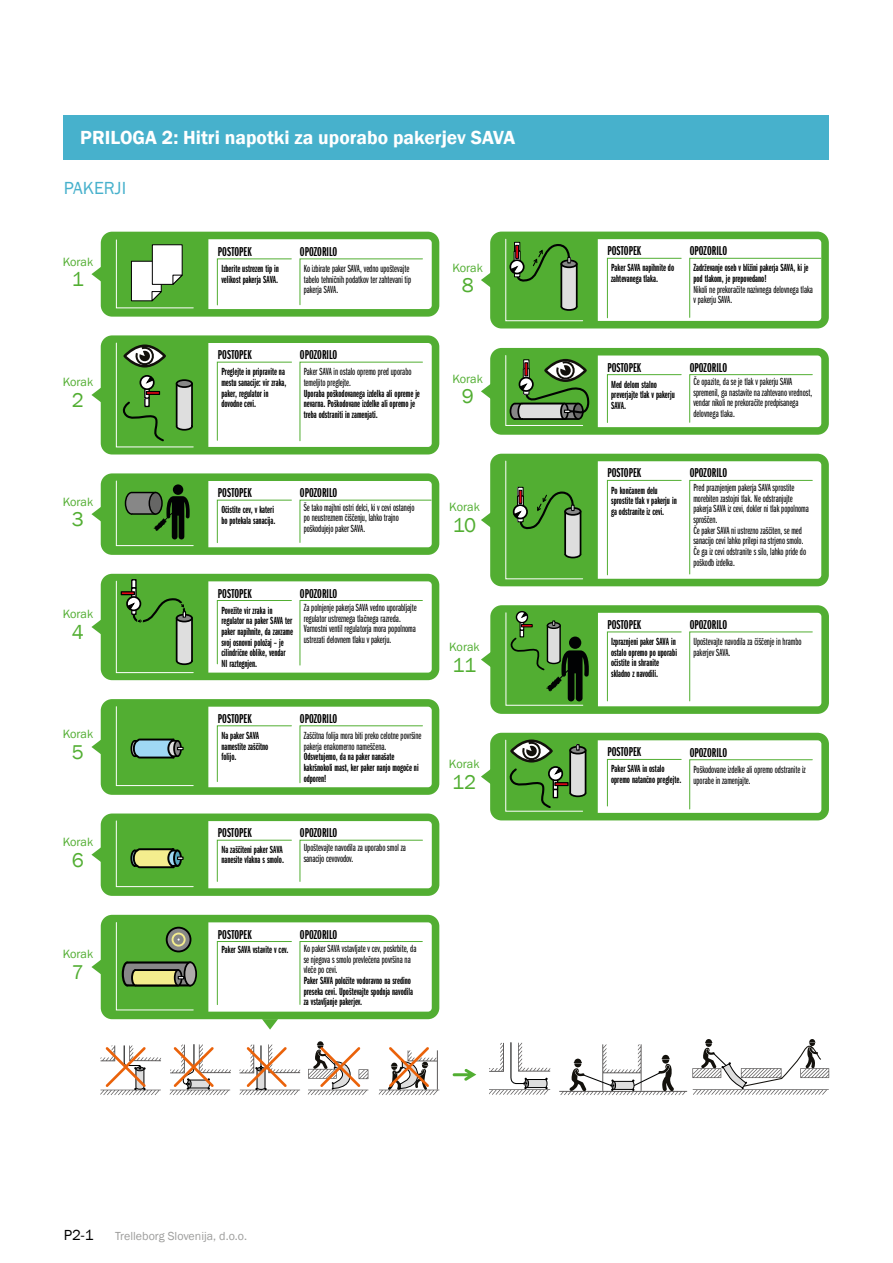
<style>
.page{position:relative;width:893px;height:1263px;background:#fff}
.page>*{position:absolute;margin:0;border:0;box-sizing:border-box;transform-origin:0 0}
.t1{font:20.55px "Franklin Gothic";color:#52ae32}
.t2{font:600 19.5px "Franklin Gothic";color:#fff}
.t3{font:18px "Franklin Gothic";color:#47b1cc}
.t4{font:15px "Franklin Gothic";color:#000}
.t5{font:13.35px "Franklin Got Itc DCE Demi Extr Comp";color:#000}
.t6{font:12.3px "Franklin Gothic";color:#52ae32}
.t7{font:12px "Franklin Gothic";color:#9d9d9c}
.t8{font:10.65px/10.6px "Franklin Got Itc DCE Book Extr Comp";color:#000}
.t9{font:10.65px/10.6px "Franklin Got Itc DCE Demi Extr Comp";color:#000}
</style>
<div class="page">
<svg style="left:91px;top:232px;width:348px;height:85px"></svg>
<svg style="left:481px;top:605px;width:348px;height:109px"></svg>
<svg style="left:91px;top:335px;width:348px;height:119px"></svg>
<svg style="left:481px;top:733px;width:348px;height:87px"></svg>
<svg style="left:481px;top:232px;width:348px;height:96px"></svg>
<div style="left:515px;top:245px;width:4px;height:14px;border:1px solid #000"></div>
<svg style="left:481px;top:348px;width:348px;height:87px"></svg>
<div style="left:524px;top:362px;width:4px;height:14px;border:1px solid #000"></div>
<svg style="left:481px;top:454px;width:348px;height:132px"></svg>
<svg style="left:91px;top:473px;width:348px;height:82px"></svg>
<svg style="left:91px;top:574px;width:348px;height:106px"></svg>
<svg style="left:91px;top:699px;width:348px;height:96px"></svg>
<svg style="left:91px;top:813px;width:348px;height:83px"></svg>
<svg style="left:91px;top:915px;width:348px;height:114px"></svg>
<svg style="left:240px;top:1044px;width:60px;height:51px"></svg>
<svg style="left:170px;top:1044px;width:61px;height:51px"></svg>
<svg style="left:100px;top:1045px;width:61px;height:50px"></svg>
<svg style="left:308px;top:1041px;width:60px;height:54px"></svg>
<svg style="left:379px;top:1047px;width:60px;height:48px"></svg>
<svg style="left:559px;top:1039px;width:270px;height:56px"></svg>
<svg style="left:489px;top:1042px;width:61px;height:53px"></svg>
<svg style="left:453px;top:1069px;width:23px;height:12px"></svg>
<div style="left:64px;top:115px;width:765px;height:44px;background:#47b1cc"></div>
<h2 class="t2" style="left:80px;top:125px;width:436px">PRILOGA 2: Hitri napotki za uporabo pakerjev SAVA</h2>
<h3 class="t3" style="left:64px;top:177px;width:64px">PAKERJI</h3>
<p class="t6" style="left:63px;top:254px;width:32px">Korak</p>
<h1 class="t1" style="left:72px;top:267px;width:14px">1</h1>
<p class="t6" style="left:63px;top:375px;width:32px">Korak</p>
<h1 class="t1" style="left:72px;top:387px;width:14px">2</h1>
<p class="t6" style="left:63px;top:494px;width:32px">Korak</p>
<h1 class="t1" style="left:72px;top:506px;width:14px">3</h1>
<p class="t6" style="left:63px;top:607px;width:32px">Korak</p>
<h1 class="t1" style="left:72px;top:619px;width:14px">4</h1>
<p class="t6" style="left:63px;top:727px;width:32px">Korak</p>
<h1 class="t1" style="left:72px;top:739px;width:14px">5</h1>
<p class="t6" style="left:63px;top:834px;width:32px">Korak</p>
<h1 class="t1" style="left:72px;top:847px;width:14px">6</h1>
<p class="t6" style="left:63px;top:947px;width:32px">Korak</p>
<h1 class="t1" style="left:72px;top:959px;width:14px">7</h1>
<p class="t5" style="left:218px;top:244px;width:35px">POSTOPEK</p>
<p class="t5" style="left:300px;top:244px;width:39px">OPOZORILO</p>
<p class="t8" style="left:304px;top:263px;width:109px">Ko izbirate paker SAVA, vedno upoštevajte tabelo tehničnih podatkov ter zahtevani tip pakerja SAVA.</p>
<p class="t9" style="left:221px;top:263px;width:59px">Izberite ustrezen tip in velikost pakerja SAVA.</p>
<p class="t5" style="left:218px;top:347px;width:35px">POSTOPEK</p>
<p class="t5" style="left:300px;top:347px;width:39px">OPOZORILO</p>
<p class="t9" style="left:221px;top:367px;width:67px">Preglejte in pripravite na mestu sanacije: vir zraka, paker, regulator in dovodne cevi.</p>
<p class="t8" style="left:304px;top:367px;width:109px">Paker SAVA in ostalo opremo pred uporabo temeljito preglejte.</p>
<p class="t9" style="left:304px;top:388px;width:118px">Uporaba poškodovanega izdelka ali opreme je nevarna. Poškodovane izdelke ali opremo je treba odstraniti in zamenjati.</p>
<p class="t5" style="left:218px;top:485px;width:35px">POSTOPEK</p>
<p class="t5" style="left:300px;top:485px;width:39px">OPOZORILO</p>
<p class="t8" style="left:304px;top:502px;width:112px">Še tako majhni ostri delci, ki v cevi ostanejo po neustreznem čiščenju, lahko trajno poškodujejo paker SAVA.</p>
<p class="t9" style="left:221px;top:505px;width:56px">Očistite cev, v kateri bo potekala sanacija.</p>
<p class="t5" style="left:218px;top:586px;width:35px">POSTOPEK</p>
<p class="t5" style="left:300px;top:586px;width:39px">OPOZORILO</p>
<p class="t8" style="left:304px;top:602px;width:114px">Za polnjenje pakerja SAVA vedno uporabljajte regulator ustreznega tlačnega razreda.<br>Varnostni ventil regulatorja mora popolnoma ustrezati delovnem tlaku v pakerju.</p>
<p class="t9" style="left:221px;top:605px;width:73px">Povežite vir zraka in regulator na paker SAVA ter paker napihnite, da zavzame svoj osnovni položaj – je cilindrične oblike, vendar<br>NI raztegnjen.</p>
<p class="t5" style="left:218px;top:711px;width:35px">POSTOPEK</p>
<p class="t5" style="left:300px;top:711px;width:39px">OPOZORILO</p>
<p class="t9" style="left:221px;top:730px;width:48px">Na paker SAVA namestite zaščitno folijo.</p>
<p class="t8" style="left:304px;top:730px;width:119px">Zaščitna folija mora biti preko celotne površine pakerja enakomerno nameščena.</p>
<p class="t9" style="left:304px;top:752px;width:116px">Odsvetujemo, da na paker nanašate kakršnokoli mast, ker paker nanjo mogoče ni odporen!</p>
<p class="t5" style="left:218px;top:825px;width:35px">POSTOPEK</p>
<p class="t9" style="left:221px;top:844px;width:64px">Na zaščiteni paker SAVA nanesite vlakna s smolo.</p>
<p class="t5" style="left:300px;top:825px;width:39px">OPOZORILO</p>
<p class="t8" style="left:304px;top:843px;width:104px">Upoštevajte navodila za uporabo smol za sanacijo cevovodov.</p>
<p class="t5" style="left:218px;top:927px;width:35px">POSTOPEK</p>
<p class="t5" style="left:300px;top:927px;width:39px">OPOZORILO</p>
<p class="t9" style="left:221px;top:944px;width:69px">Paker SAVA vstavite v cev.</p>
<p class="t8" style="left:304px;top:943px;width:114px">Ko paker SAVA vstavljate v cev, poskrbite, da se njegova s smolo prevlečena površina na vleče po cevi.</p>
<p class="t9" style="left:304px;top:975px;width:111px">Paker SAVA položite vodoravno na sredino preseka cevi. Upoštevajte spodnja navodila za vstavljanje pakerjev.</p>
<p class="t6" style="left:452px;top:260px;width:32px">Korak</p>
<h1 class="t1" style="left:462px;top:272px;width:14px">8</h1>
<p class="t6" style="left:452px;top:371px;width:32px">Korak</p>
<h1 class="t1" style="left:462px;top:384px;width:14px">9</h1>
<p class="t6" style="left:449px;top:500px;width:32px">Korak</p>
<h1 class="t1" style="left:453px;top:512px;width:25px">10</h1>
<p class="t6" style="left:449px;top:639px;width:32px">Korak</p>
<h1 class="t1" style="left:453px;top:652px;width:25px">11</h1>
<p class="t6" style="left:449px;top:756px;width:32px">Korak</p>
<h1 class="t1" style="left:452px;top:769px;width:26px">12</h1>
<h3 class="t4" style="left:64px;top:1226px;width:31px">P2-1</h3>
<p class="t7" style="left:115px;top:1229px;width:133px">Trelleborg Slovenija, d.o.o.</p>
<p class="t5" style="left:607px;top:244px;width:35px">POSTOPEK</p>
<p class="t5" style="left:690px;top:244px;width:39px">OPOZORILO</p>
<p class="t9" style="left:611px;top:263px;width:65px">Paker SAVA napihnite do zahtevanega tlaka.</p>
<p class="t9" style="left:693px;top:263px;width:117px">Zadrževanje oseb v bližini pakerja SAVA, ki je pod tlakom, je prepovedano!</p>
<p class="t8" style="left:693px;top:284px;width:121px">Nikoli ne prekoračite nazivnega delovnega tlaka v pakerju SAVA.</p>
<p class="t5" style="left:607px;top:360px;width:35px">POSTOPEK</p>
<p class="t5" style="left:690px;top:360px;width:39px">OPOZORILO</p>
<p class="t8" style="left:693px;top:377px;width:120px">Če opazite, da se je tlak v pakerju SAVA spremenil, ga nastavite na zahtevano vrednost, vendar nikoli ne prekoračite predpisanega delovnega tlaka.</p>
<p class="t9" style="left:611px;top:379px;width:65px">Med delom stalno preverjajte tlak v pakerju<br>SAVA.</p>
<p class="t5" style="left:607px;top:466px;width:35px">POSTOPEK</p>
<p class="t5" style="left:690px;top:466px;width:39px">OPOZORILO</p>
<p class="t9" style="left:611px;top:485px;width:67px">Po končanem delu sprostite tlak v pakerju in ga odstranite iz cevi.</p>
<p class="t8" style="left:693px;top:482px;width:117px">Pred praznjenjem pakerja SAVA sprostite morebiten zastojni tlak. Ne odstranjujte pakerja SAVA iz cevi, dokler ni tlak popolnoma sproščen.<br>Če paker SAVA ni ustrezno zaščiten, se med sanacijo cevi lahko prilepi na strjeno smolo.<br>Če ga iz cevi odstranite s silo, lahko pride do poškodb izdelka.</p>
<p class="t5" style="left:607px;top:617px;width:35px">POSTOPEK</p>
<p class="t5" style="left:690px;top:617px;width:39px">OPOZORILO</p>
<p class="t8" style="left:693px;top:636px;width:110px">Upoštevajte navodila za čiščenje in hrambo pakerjev SAVA.</p>
<p class="t9" style="left:611px;top:636px;width:67px">Izpraznjeni paker SAVA in ostalo opremo po uporabi očistite in shranite skladno z navodili.</p>
<p class="t5" style="left:607px;top:745px;width:35px">POSTOPEK</p>
<p class="t9" style="left:611px;top:763px;width:72px">Paker SAVA in ostalo opremo natančno preglejte.</p>
<p class="t5" style="left:690px;top:745px;width:39px">OPOZORILO</p>
<p class="t8" style="left:693px;top:764px;width:114px">Poškodovane izdelke ali opremo odstranite iz uporabe in zamenjajte.</p>
</div>
